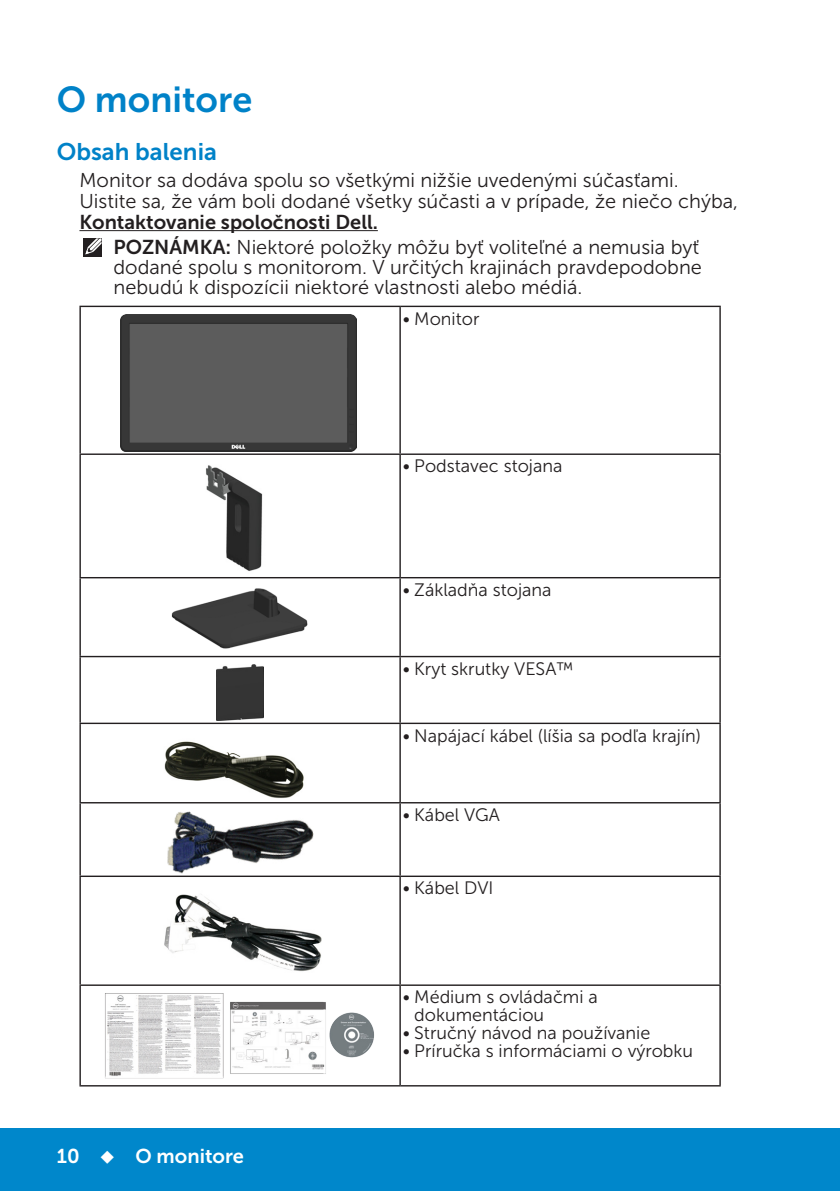
<style>
.page{position:relative;width:840px;height:1191px;background:#fff}
.page>*{position:absolute;margin:0;border:0;box-sizing:border-box;transform-origin:0 0}
.Head1{font:36px "Museo Sans For Dell 700";color:#0082c8}
.Head2{font:24px "Museo Sans For Dell 700";color:#0082c8}
.Note{font:20px/20px "Museo Sans For Dell 300";color:#231f20}
.Paragraph{font:20px/21px "Museo Sans For Dell 300";color:#231f20}
.t1{font:20px "Museo Sans For Dell 700";color:#fff}
.t2{font:18px/18px "Museo Sans For Dell 300";color:#231f20}
.s1{font-family:"Museo Sans For Dell 700"}
</style>
<div class="page">
<div style="left:0;top:1128px;width:839px;height:63px;background:#0087cb"></div>
<hr style="left:79px;top:230px;width:298px;height:1px;background:#231f20">
<hr style="left:79px;top:306px;width:321px;height:1px;background:#231f20">
<hr style="left:79px;top:307px;width:2px;height:146px;background:#231f20">
<hr style="left:400px;top:306px;width:320px;height:1px;background:#231f20">
<hr style="left:399px;top:307px;width:1px;height:146px;background:#231f20">
<hr style="left:719px;top:307px;width:1px;height:146px;background:#231f20">
<hr style="left:79px;top:453px;width:321px;height:2px;background:#231f20">
<hr style="left:79px;top:455px;width:2px;height:122px;background:#231f20">
<hr style="left:400px;top:453px;width:320px;height:2px;background:#231f20">
<hr style="left:399px;top:455px;width:1px;height:122px;background:#231f20">
<hr style="left:719px;top:455px;width:1px;height:122px;background:#231f20">
<hr style="left:79px;top:577px;width:321px;height:1px;background:#231f20">
<hr style="left:79px;top:578px;width:2px;height:78px;background:#231f20">
<hr style="left:400px;top:577px;width:320px;height:1px;background:#231f20">
<hr style="left:399px;top:578px;width:1px;height:78px;background:#231f20">
<hr style="left:719px;top:578px;width:1px;height:78px;background:#231f20">
<hr style="left:79px;top:656px;width:321px;height:1px;background:#231f20">
<hr style="left:79px;top:657px;width:2px;height:65px;background:#231f20">
<hr style="left:400px;top:656px;width:320px;height:1px;background:#231f20">
<hr style="left:399px;top:657px;width:1px;height:65px;background:#231f20">
<hr style="left:719px;top:657px;width:1px;height:65px;background:#231f20">
<hr style="left:79px;top:722px;width:321px;height:2px;background:#231f20">
<hr style="left:79px;top:724px;width:2px;height:78px;background:#231f20">
<hr style="left:400px;top:722px;width:320px;height:2px;background:#231f20">
<hr style="left:399px;top:724px;width:1px;height:78px;background:#231f20">
<hr style="left:719px;top:724px;width:1px;height:78px;background:#231f20">
<hr style="left:79px;top:802px;width:321px;height:1px;background:#231f20">
<hr style="left:79px;top:803px;width:2px;height:72px;background:#231f20">
<hr style="left:400px;top:802px;width:320px;height:1px;background:#231f20">
<hr style="left:399px;top:803px;width:1px;height:72px;background:#231f20">
<hr style="left:719px;top:803px;width:1px;height:72px;background:#231f20">
<hr style="left:79px;top:875px;width:321px;height:2px;background:#231f20">
<hr style="left:79px;top:877px;width:2px;height:107px;background:#231f20">
<hr style="left:400px;top:875px;width:320px;height:2px;background:#231f20">
<hr style="left:399px;top:877px;width:1px;height:107px;background:#231f20">
<hr style="left:719px;top:877px;width:1px;height:107px;background:#231f20">
<hr style="left:79px;top:984px;width:321px;height:2px;background:#231f20">
<hr style="left:79px;top:986px;width:2px;height:99px;background:#231f20">
<hr style="left:400px;top:984px;width:320px;height:2px;background:#231f20">
<hr style="left:399px;top:986px;width:1px;height:99px;background:#231f20">
<hr style="left:719px;top:986px;width:1px;height:99px;background:#231f20">
<hr style="left:79px;top:1085px;width:321px;height:1px;background:#231f20">
<hr style="left:400px;top:1085px;width:320px;height:1px;background:#231f20">
<img style="left:120px;top:314px;width:236px;height:137px">
<img style="left:206px;top:465px;width:57px;height:106px">
<img style="left:171px;top:588px;width:137px;height:61px">
<img style="left:216px;top:664px;width:48px;height:56px">
<img style="left:164px;top:741px;width:140px;height:58px">
<img style="left:167px;top:811px;width:147px;height:62px">
<img style="left:164px;top:894px;width:158px;height:77px">
<img style="left:105px;top:993px;width:269px;height:85px">
<div style="left:83px;top:238px;width:18px;height:19px;background:#231f20"></div>
<svg style="left:85px;top:238px;width:16px;height:17px"></svg>
<p class="Head1" style="left:57px;top:80px;width:197px">O monitore</p>
<p class="Head2" style="left:57px;top:138px;width:161px">Obsah balenia</p>
<p class="Paragraph" style="left:79px;top:169px;width:659px">Monitor sa dodáva spolu so všetkými nižšie uvedenými súčasťami.<br>Uistite sa, že vám boli dodané všetky súčasti a v prípade, že niečo chýba,<br><span class="s1">Kontaktovanie spoločnosti Dell.</span></p>
<p class="Note" style="left:113px;top:237px;width:589px"><span class="s1">POZNÁMKA:</span> Niektoré položky môžu byť voliteľné a nemusia byť dodané spolu s monitorom. V určitých krajinách pravdepodobne nebudú k dispozícii niektoré vlastnosti alebo médiá.</p>
<p class="t2" style="left:403px;top:309px;width:78px">• Monitor</p>
<p class="t2" style="left:403px;top:457px;width:161px">• Podstavec stojana</p>
<p class="t2" style="left:403px;top:581px;width:150px">• Základňa stojana</p>
<p class="t2" style="left:403px;top:659px;width:172px">• Kryt skrutky VESA™</p>
<p class="t2" style="left:403px;top:726px;width:299px">• Napájací kábel (líšia sa podľa krajín)</p>
<p class="t2" style="left:403px;top:806px;width:98px">• Kábel VGA</p>
<p class="t2" style="left:403px;top:879px;width:92px">• Kábel DVI</p>
<p class="t1" style="left:57px;top:1144px;width:189px">10 ◆ O monitore</p>
<p class="t2" style="left:414px;top:988px;width:185px;text-indent:-11px">• Médium s ovládačmi a dokumentáciou</p>
<p class="t2" style="left:403px;top:1024px;width:249px">• Stručný návod na používanie</p>
<p class="t2" style="left:403px;top:1042px;width:291px">• Príručka s informáciami o výrobku</p>
</div>
